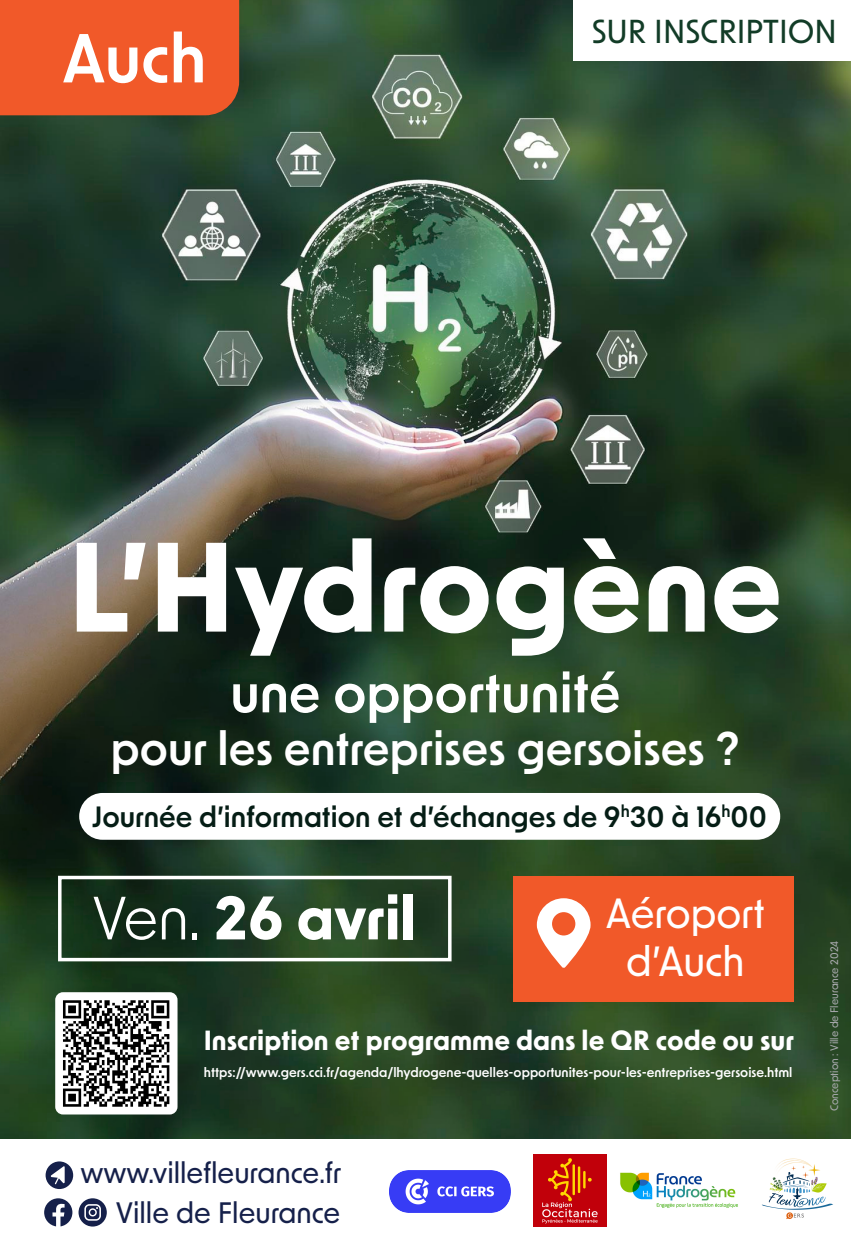
<style>
.page{position:relative;width:851px;height:1248px;background:#fff}
.page>*{position:absolute;margin:0;border:0;box-sizing:border-box;transform-origin:0 0}
.t1{font:700 120.58px "New Order";color:#fff}
.t2{font:600 65.88px "New Order";color:#fff}
.t3{font:700 58.25px "New Order";color:#fff}
.t4{font:600 53px "New Order";color:#fff}
.t5{font:600 45.1px "New Order";color:#fff}
.t6{font:500 40.25px/48.3px "New Order";color:#fff;text-align:center}
.t7{font:500 31.65px "New Order";color:#123c27}
.t8{font:500 28.2px/40.6px "New Order";color:#15204a;text-align:right}
.t9{font:600 27.95px "New Order";color:#051d15}
.t10{font:700 26.3px "New Order";color:#fff}
.t11{font:600 12.93px "New Order";color:#fff}
.t12{font:500 10.5px "New Order";color:#a8a9ad}
.s1{font-weight:400}
</style>
<div class="page">
<img style="left:0;top:0;width:850px;height:1139px">
<img style="left:533px;top:1154px;width:73px;height:72px">
<img style="left:620px;top:1172px;width:118px;height:36px">
<img style="left:762px;top:1158px;width:71px;height:61px">
<svg style="left:46px;top:1161px;width:27px;height:27px"></svg>
<svg style="left:44px;top:1198px;width:28px;height:28px"></svg>
<svg style="left:78px;top:1198px;width:29px;height:28px"></svg>
<div style="left:0;top:0;width:239px;height:115px;background:#f15929"></div>
<div style="left:58px;top:875px;width:393px;height:86px;border:4px solid #fff"></div>
<div style="left:573px;top:0;width:277px;height:61px;background:#fff"></div>
<div style="left:79px;top:793px;width:701px;height:46px;background:#fff;border-radius:23px"></div>
<img style="left:389px;top:1170px;width:121px;height:41px">
<div style="left:512px;top:876px;width:281px;height:125px;background:#f15929"></div>
<svg style="left:536px;top:898px;width:54px;height:69px"></svg>
<div style="left:55px;top:992px;width:122px;height:122px;background:#fff;border-radius:8px"></div>
<img style="left:63px;top:1000px;width:107px;height:107px">
<h2 class="t2" style="left:62px;top:15px;width:146px">Auch</h2>
<h3 class="t7" style="left:591px;top:11px;width:246px">SUR INSCRIPTION</h3>
<h1 class="t1" style="left:68px;top:509px;width:716px">L’Hydrogène</h1>
<h3 class="t4" style="left:230px;top:658px;width:391px">une opportunité</h3>
<h3 class="t5" style="left:111px;top:719px;width:630px">pour les entreprises gersoises ?</h3>
<h3 class="t9" style="left:92px;top:798px;width:676px">Journée d’information et d’échanges de 9<sup>h</sup>30 à 16<sup>h</sup>00</h3>
<h3 class="t3" style="left:92px;top:880px;width:325px"><span class="s1">Ven.</span> 26 avril</h3>
<h3 class="t6" style="left:605px;top:887px;width:161px">Aéroport d’Auch</h3>
<h3 class="t10" style="left:204px;top:1023px;width:591px">Inscription et programme dans le QR code ou sur</h3>
<p class="t11" style="left:204px;top:1063px;width:590px">https://www.gers.cci.fr/agenda/lhydrogene-quelles-opportunites-pour-les-entreprises-gersoise.html</p>
<h3 class="t8" style="left:80px;top:1150px;width:262px">www.villefleurance.fr<br>Ville de Fleurance</h3>
<p class="t12" style="left:827px;top:1110px;width:172px;rotate:-90deg">Conception : Ville de Fleurance 2024</p>
</div>
